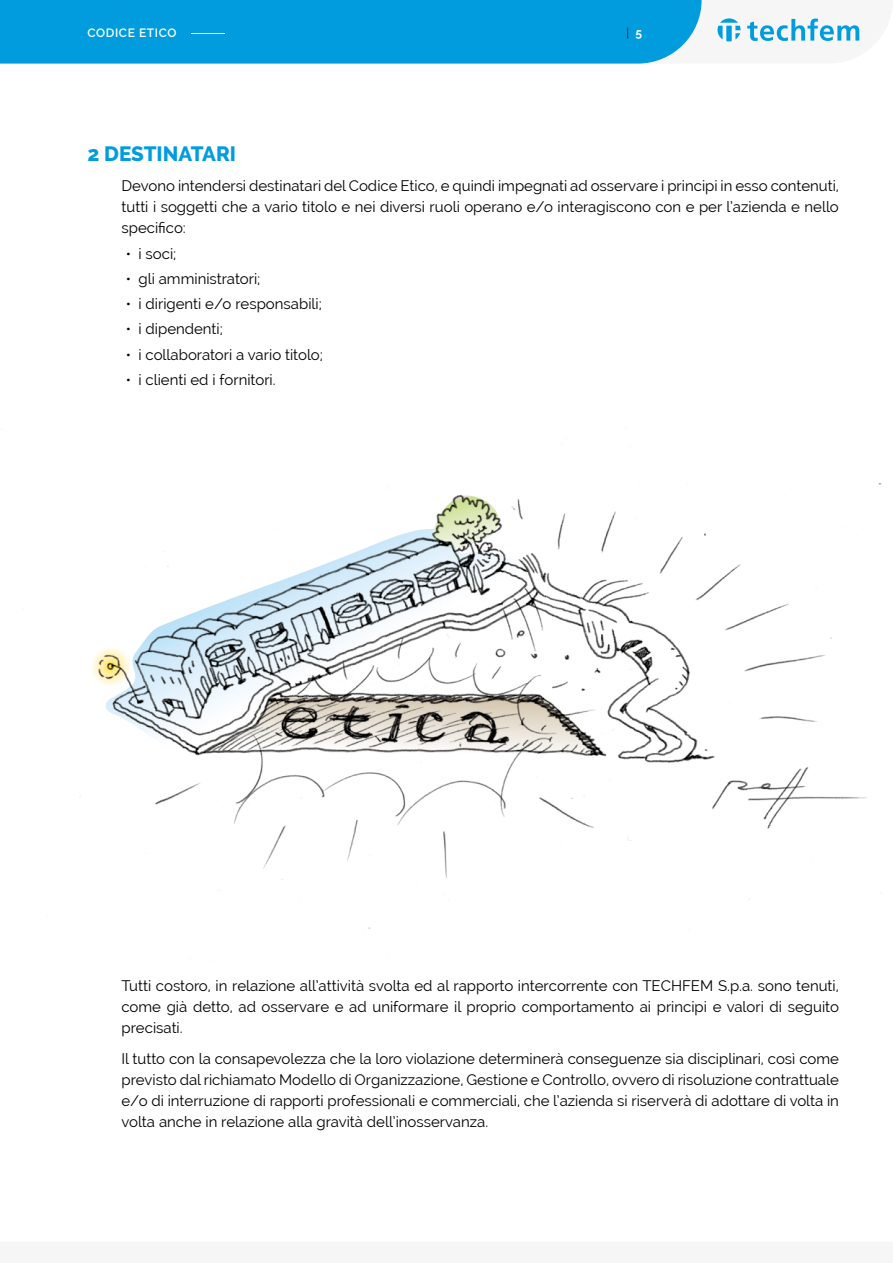
<style>
.page{position:relative;width:893px;height:1263px;background:#fff}
.page>*{position:absolute;margin:0;border:0;box-sizing:border-box;transform-origin:0 0}
.t1{font:800 20.7px "Raleway";color:#009cde}
.t2{font:15px/21px "Raleway";color:#000;text-align:justify}
.t3{font:600 12px "Raleway";letter-spacing:.05em;color:#fff}
.t4{font:300 12px "Raleway";color:#000}
.s1{font-weight:100}
.s2{font-weight:700;color:#fff}
</style>
<div class="page">
<div style="left:0;top:0;width:702px;height:64px;background:#009cde"></div>
<svg style="left:717px;top:18px;width:24px;height:23px"></svg>
<svg style="left:747px;top:19px;width:112px;height:22px"></svg>
<img style="left:105px;top:483px;width:777px;height:446px">
<svg style="left:434px;top:495px;width:65px;height:34px"></svg>
<svg style="left:106px;top:529px;width:444px;height:231px"></svg>
<svg style="left:90px;top:646px;width:41px;height:41px"></svg>
<svg style="left:201px;top:697px;width:398px;height:60px"></svg>
<p class="t3" style="left:87px;top:26px;width:148px">CODICE ETICO <span class="s1">-</span></p>
<p class="t4" style="left:627px;top:26px;width:17px">| <span class="s2">5</span></p>
<h1 class="t1" style="left:87px;top:142px;width:150px">2 DESTINATARI</h1>
<p class="t2" style="left:121px;top:176px;width:719px">Devono intendersi destinatari del Codice Etico, e quindi impegnati ad osservare i principi in esso contenuti, tutti i soggetti che a vario titolo e nei diversi ruoli operano e/o interagiscono con e per l’azienda e nello specifico:</p>
<p class="t2" style="left:126px;top:243px;width:52px">• i soci;</p>
<p class="t2" style="left:126px;top:268px;width:136px">• gli amministratori;</p>
<p class="t2" style="left:126px;top:293px;width:198px">• i dirigenti e/o responsabili;</p>
<p class="t2" style="left:126px;top:319px;width:99px">• i dipendenti;</p>
<p class="t2" style="left:126px;top:344px;width:199px">• i collaboratori a vario titolo;</p>
<p class="t2" style="left:126px;top:369px;width:151px">• i clienti ed i fornitori.</p>
<p class="t2" style="left:121px;top:975px;width:719px">Tutti costoro, in relazione all’attività svolta ed al rapporto intercorrente con TECHFEM S.p.a. sono tenuti, come già detto, ad osservare e ad uniformare il proprio comportamento ai principi e valori di seguito precisati.</p>
<p class="t2" style="left:121px;top:1048px;width:719px">Il tutto con la consapevolezza che la loro violazione determinerà conseguenze sia disciplinari, così come previsto dal richiamato Modello di Organizzazione, Gestione e Controllo, ovvero di risoluzione contrattuale e/o di interruzione di rapporti professionali e commerciali, che l’azienda si riserverà di adottare di volta in volta anche in relazione alla gravità dell’inosservanza.</p>
</div>
